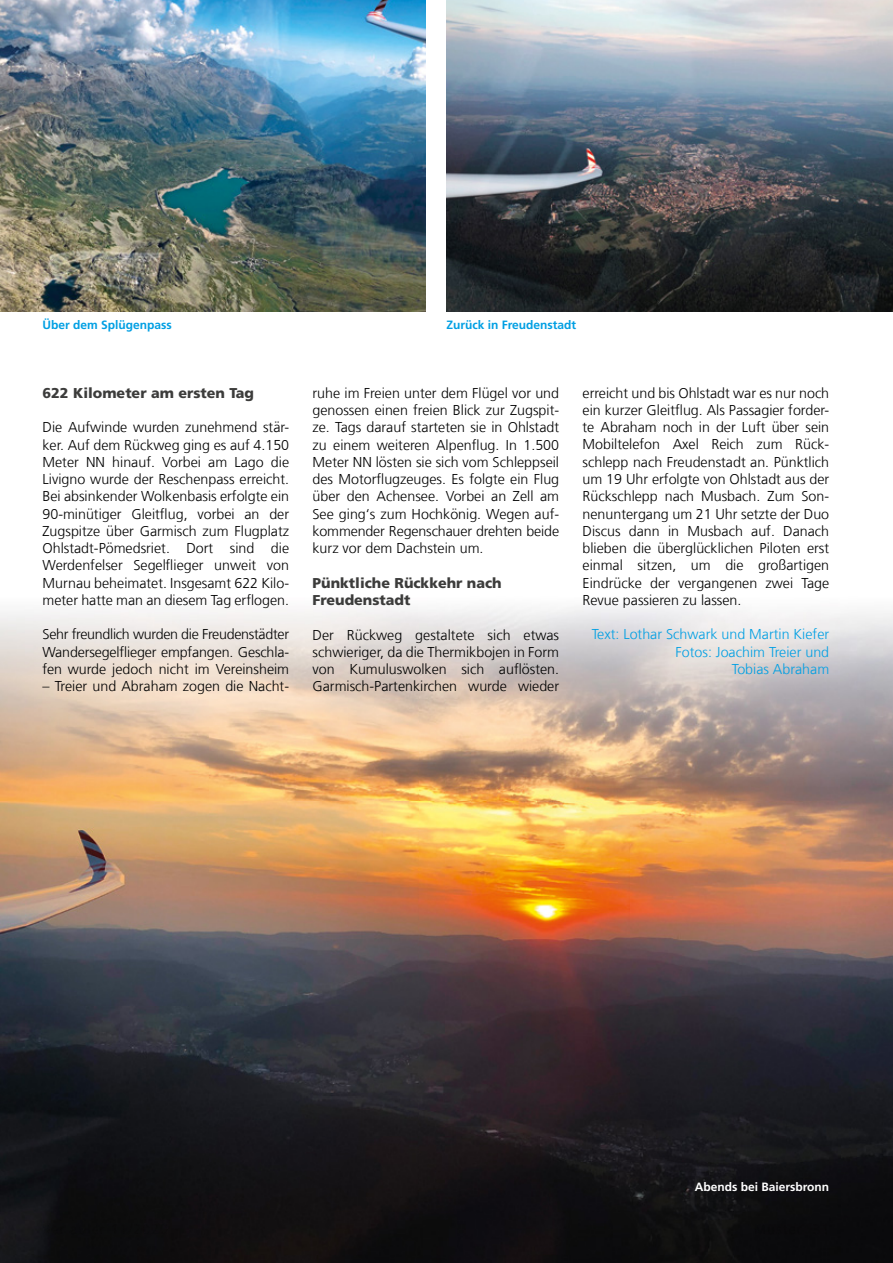
<style>
.page{position:relative;width:893px;height:1263px;background:#fff}
.page>*{position:absolute;margin:0;border:0;box-sizing:border-box;transform-origin:0 0}
.t1{font:300 14.25px/17.2px "Frutiger LT Com";color:#000;text-align:justify}
.t2{font:300 14.25px/17.2px "Frutiger LT Com";color:#009fe3;text-align:right}
.t3{font:900 14.25px/17.2px "Frutiger LT Com";color:#3c3c3b}
.t4{font:700 12px "Frutiger LT Com";color:#009fe3}
.t5{font:700 12px "Frutiger LT Com";color:#fff}
</style>
<div class="page">
<img style="left:0;top:606px;width:893px;height:657px">
<img style="left:755px;top:1224px;width:71px;height:10px">
<img style="left:43px;top:1224px;width:124px;height:10px">
<img style="left:0;top:0;width:425px;height:312px">
<img style="left:446px;top:0;width:447px;height:311px">
<p class="t4" style="left:43px;top:317px;width:131px">Über dem Splügenpass</p>
<p class="t4" style="left:446px;top:317px;width:131px">Zurück in Freudenstadt</p>
<p class="t3" style="left:43px;top:384px;width:213px">622 Kilometer am ersten Tag</p>
<p class="t1" style="left:43px;top:419px;width:248px">Die Aufwinde wurden zunehmend stär&shy;ker. Auf dem Rückweg ging es auf 4.150<br>Meter NN hinauf. Vorbei am Lago die Livigno wurde der Reschenpass erreicht.<br>Bei absinkender Wolkenbasis erfolgte ein 90-minütiger Gleitflug, vorbei an der Zugspitze über Garmisch zum Flugplatz Ohlstadt-Pömedsriet. Dort sind die Werdenfelser Segelflieger unweit von Murnau beheimatet. Insgesamt 622 Kilo&shy;meter hatte man an diesem Tag erflogen.</p>
<p class="t1" style="left:43px;top:626px;width:248px">Sehr freundlich wurden die Freudenstädter Wandersegelflieger empfangen. Geschla&shy;fen wurde jedoch nicht im Vereinsheim</p>
<p class="t1" style="left:43px;top:678px;width:248px">– Treier und Abraham zogen die Nacht-</p>
<p class="t1" style="left:313px;top:384px;width:248px">ruhe im Freien unter dem Flügel vor und genossen einen freien Blick zur Zugspit&shy;ze. Tags darauf starteten sie in Ohlstadt zu einem weiteren Alpenflug. In 1.500<br>Meter NN lösten sie sich vom Schleppseil des Motorflugzeuges. Es folgte ein Flug über den Achensee. Vorbei an Zell am See ging‘s zum Hochkönig. Wegen auf&shy;kommender Regenschauer drehten beide kurz vor dem Dachstein um.</p>
<p class="t3" style="left:313px;top:574px;width:191px">Pünktliche Rückkehr nach<br>Freudenstadt</p>
<p class="t1" style="left:313px;top:626px;width:248px">Der Rückweg gestaltete sich etwas schwieriger, da die Thermikbojen in Form von Kumuluswolken sich auflösten.<br>Garmisch-Partenkirchen wurde wieder</p>
<p class="t1" style="left:583px;top:384px;width:248px">erreicht und bis Ohlstadt war es nur noch ein kurzer Gleitflug. Als Passagier forder&shy;te Abraham noch in der Luft über sein Mobiltelefon Axel Reich zum Rück&shy;schlepp nach Freudenstadt an. Pünktlich um 19 Uhr erfolgte von Ohlstadt aus der Rückschlepp nach Musbach. Zum Son&shy;nenuntergang um 21 Uhr setzte der Duo Discus dann in Musbach auf. Danach blieben die überglücklichen Piloten erst einmal sitzen, um die großartigen Eindrücke der vergangenen zwei Tage Revue passieren zu lassen.</p>
<p class="t2" style="left:592px;top:626px;width:239px">Text: Lothar Schwark und Martin Kiefer<br>Fotos: Joachim Treier und<br>Tobias Abraham</p>
<p class="t5" style="left:695px;top:1180px;width:136px">Abends bei Baiersbronn</p>
</div>
